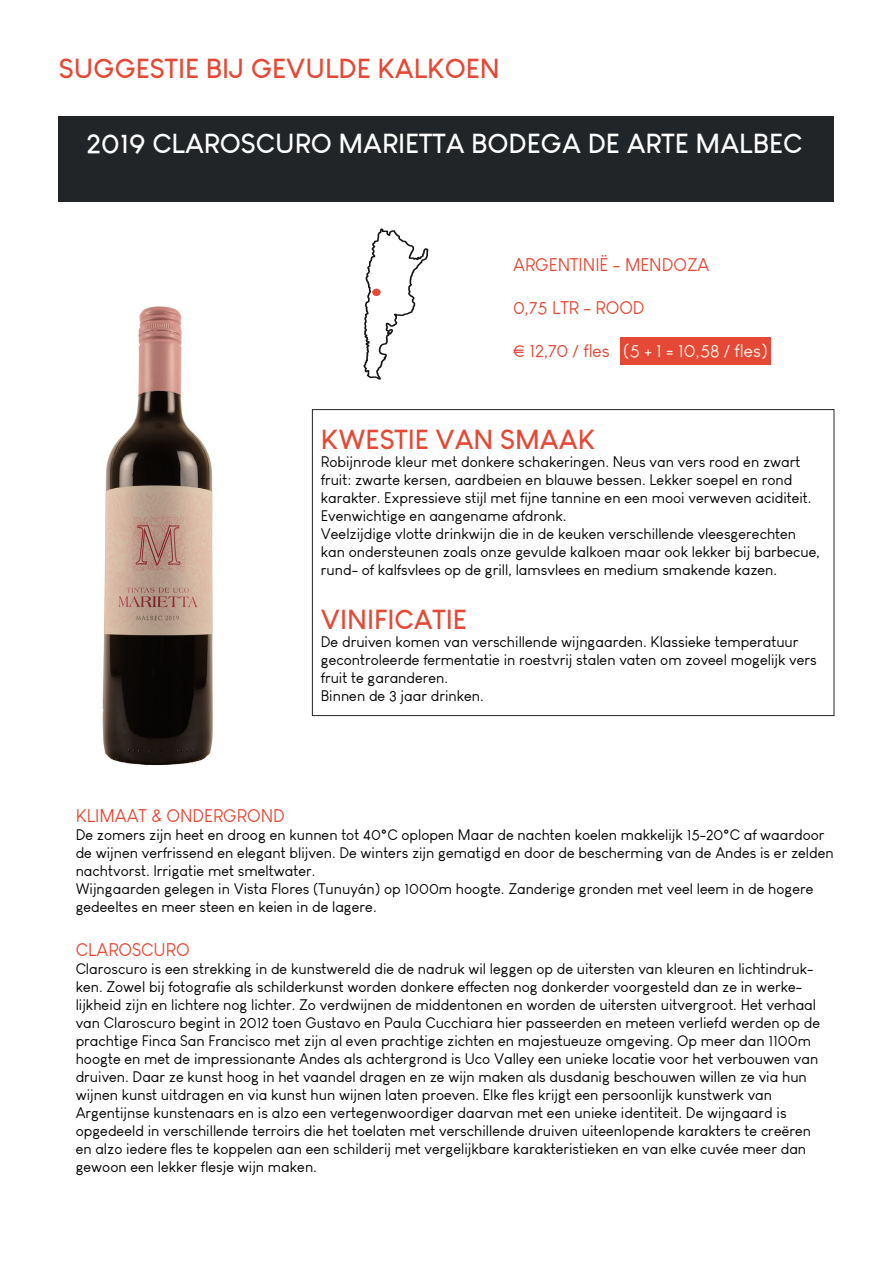
<style>
.page{position:relative;width:893px;height:1263px;background:#fff}
.page>*{position:absolute;margin:0;border:0;box-sizing:border-box;transform-origin:0 0}
.Titel_Wijn{font:700 27px "Louis George Cafe";color:#e54834}
.t1{font:700 27px "Louis George Cafe";color:#fff}
.Tussentitel{font:18px "Louis George Cafe";color:#e54834}
.Tussentitel-2{font:18px "Louis George Cafe";color:#f6f1e6}
.Uitleg{font:15px/18px "Louis George Cafe";color:#000}
.s1{color:#e54834}
</style>
<div class="page">
<img style="left:262px;top:201px;width:272px;height:179px">
<div style="left:372px;top:289px;width:9px;height:7px;background:#e54834;border-radius:50%"></div>
<div style="left:312px;top:409px;width:522px;height:307px;border:1px solid #212527"></div>
<img style="left:102px;top:306px;width:111px;height:460px">
<div style="left:59px;top:116px;width:775px;height:85px;background:#212527"></div>
<div style="left:620px;top:337px;width:151px;height:28px;background:#e54834"></div>
<p class="Titel_Wijn" style="left:59px;top:52px;width:442px">SUGGESTIE BIJ GEVULDE KALKOEN</p>
<p class="t1" style="left:87px;top:126px;width:717px">2019 CLAROSCURO MARIETTA BODEGA DE ARTE MALBEC</p>
<p class="Tussentitel" style="left:513px;top:254px;width:198px">ARGENTINIË - MENDOZA</p>
<p class="Tussentitel" style="left:513px;top:297px;width:133px">0,75 LTR - ROOD</p>
<p class="Tussentitel-2" style="left:513px;top:340px;width:256px"><span class="s1">€ 12,70 / fles</span> (5 + 1 = 10,58 / fles)</p>
<p class="Titel_Wijn" style="left:321px;top:422px;width:276px">KWESTIE VAN SMAAK</p>
<p class="Uitleg" style="left:321px;top:453px;width:481px">Robijnrode kleur met donkere schakeringen. Neus van vers rood en zwart fruit: zwarte kersen, aardbeien en blauwe bessen. Lekker soepel en rond</p>
<p class="Uitleg" style="left:321px;top:489px;width:492px">karakter. Expressieve stijl met fijne tannine en een mooi verweven aciditeit.<br>Evenwichtige en aangename afdronk.</p>
<p class="Uitleg" style="left:321px;top:525px;width:501px">Veelzijdige vlotte drinkwijn die in de keuken verschillende vleesgerechten kan ondersteunen zoals onze gevulde kalkoen maar ook lekker bij barbecue, rund- of kalfsvlees op de grill, lamsvlees en medium smakende kazen.</p>
<p class="Titel_Wijn" style="left:321px;top:602px;width:148px">VINIFICATIE</p>
<p class="Uitleg" style="left:321px;top:633px;width:497px">De druiven komen van verschillende wijngaarden. Klassieke temperatuur gecontroleerde fermentatie in roestvrij stalen vaten om zoveel mogelijk vers fruit te garanderen.</p>
<p class="Uitleg" style="left:321px;top:687px;width:164px">Binnen de 3 jaar drinken.</p>
<p class="Tussentitel" style="left:76px;top:805px;width:211px">KLIMAAT &amp; ONDERGROND</p>
<p class="Uitleg" style="left:76px;top:826px;width:760px">De zomers zijn heet en droog en kunnen tot 40°C oplopen Maar de nachten koelen makkelijk 15-20°C af waardoor de wijnen verfrissend en elegant blijven. De winters zijn gematigd en door de bescherming van de Andes is er zelden nachtvorst. Irrigatie met smeltwater.</p>
<p class="Uitleg" style="left:76px;top:880px;width:739px">Wijngaarden gelegen in Vista Flores (Tunuyán) op 1000m hoogte. Zanderige gronden met veel leem in de hogere gedeeltes en meer steen en keien in de lagere.</p>
<p class="Tussentitel" style="left:76px;top:939px;width:115px">CLAROSCURO</p>
<p class="Uitleg" style="left:76px;top:959px;width:746px">Claroscuro is een strekking in de kunstwereld die de nadruk wil leggen op de uitersten van kleuren en lichtindruk&shy;ken. Zowel bij fotografie als schilderkunst worden donkere effecten nog donkerder voorgesteld dan ze in werke&shy;lijkheid zijn en lichtere nog lichter. Zo verdwijnen de middentonen en worden de uitersten uitvergroot. Het verhaal van Claroscuro begint in 2012 toen Gustavo en Paula Cucchiara hier passeerden en meteen verliefd werden op de prachtige Finca San Francisco met zijn al even prachtige zichten en majestueuze omgeving. Op meer dan 1100m hoogte en met de impressionante Andes als achtergrond is Uco Valley een unieke locatie voor het verbouwen van druiven. Daar ze kunst hoog in het vaandel dragen en ze wijn maken als dusdanig beschouwen willen ze via hun wijnen kunst uitdragen en via kunst hun wijnen laten proeven. Elke fles krijgt een persoonlijk kunstwerk van</p>
<p class="Uitleg" style="left:76px;top:1103px;width:712px">Argentijnse kunstenaars en is alzo een vertegenwoordiger daarvan met een unieke identiteit. De wijngaard is</p>
<p class="Uitleg" style="left:76px;top:1121px;width:737px">opgedeeld in verschillende terroirs die het toelaten met verschillende druiven uiteenlopende karakters te creëren en alzo iedere fles te koppelen aan een schilderij met vergelijkbare karakteristieken en van elke cuvée meer dan gewoon een lekker flesje wijn maken.</p>
</div>
